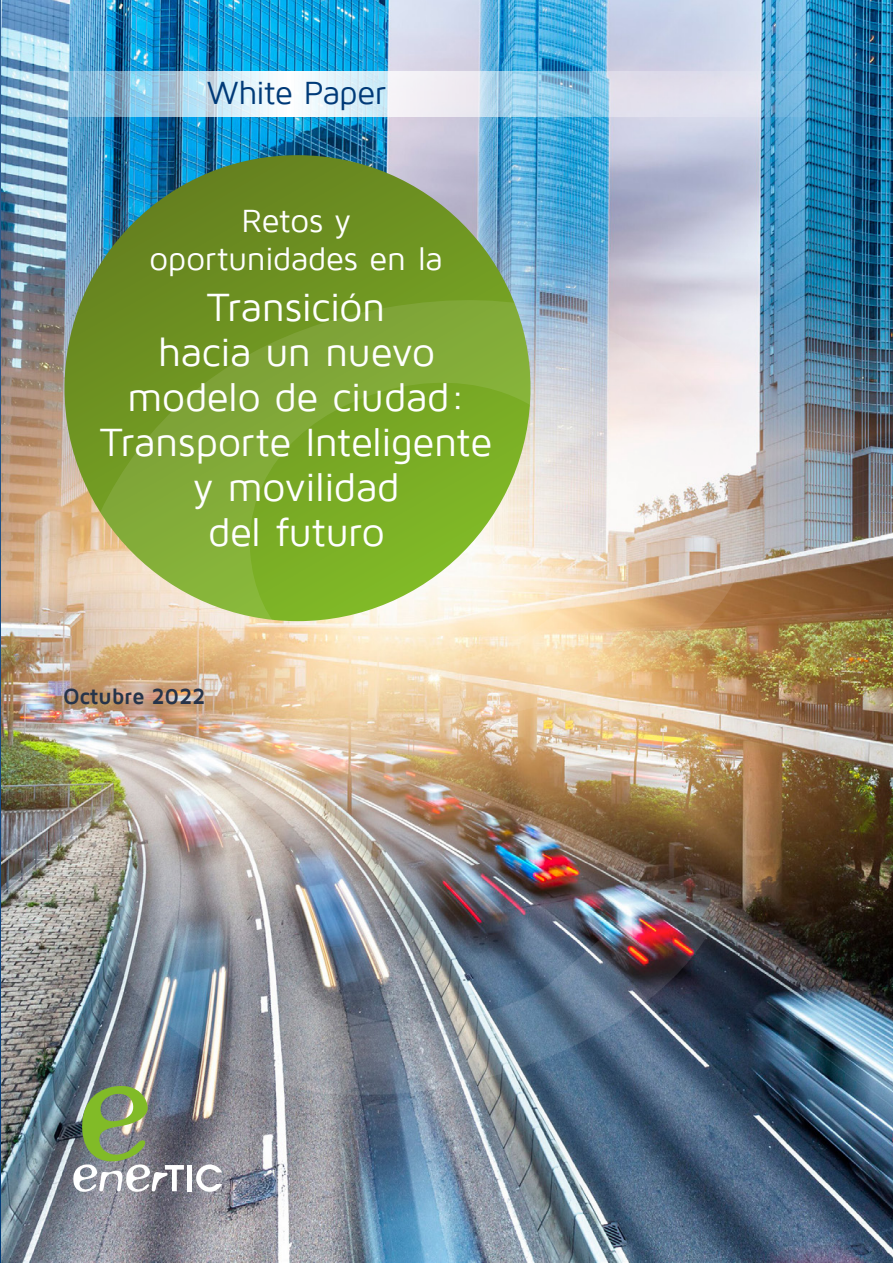
<style>
.page{position:relative;width:893px;height:1263px;background:#fff}
.page>*{position:absolute;margin:0;border:0;box-sizing:border-box;transform-origin:0 0}
.t1{font:40.5px/45px "Maven Pro";letter-spacing:-.015em;color:#fff;text-align:center}
.t2{font:33px/37.5px "Maven Pro";letter-spacing:-.015em;color:#fff;text-align:center}
.t3{font:33px "Maven Pro";letter-spacing:-.025em;color:#003a78}
.t4{font:700 22.5px "Maven Pro";letter-spacing:-.015em;color:#26344a}
.s1{font-style:inherit}
</style>
<div class="page">
<img style="left:1px;top:0;width:892px;height:1262px">
<div style="left:187px;top:1165px;width:5px;height:26px;background:#fff"></div>
<svg style="left:196px;top:1164px;width:26px;height:28px"></svg>
<svg style="left:73px;top:1095px;width:111px;height:98px;background:#869280"></svg>
<img style="left:0;top:71px;width:892px;height:46px">
<div style="left:65px;top:155px;width:465px;height:466px;background:linear-gradient(to right,#647f1f,#739d23);border-radius:233px"></div>
<img style="left:56px;top:300px;width:691px;height:795px">
<p class="t3" style="left:207px;top:76px;width:181px">White Paper</p>
<p class="t2" style="left:150px;top:203px;width:295px">Retos y oportunidades en la</p>
<p class="t1" style="left:100px;top:285px;width:394px">Transición<br>hacia un nuevo modelo de ciudad:<br>Transporte Inteligente y movilidad<br>del futuro</p>
<p class="t4" style="left:63px;top:684px;width:144px">Octubre <span class="s1">2022</span></p>
</div>
